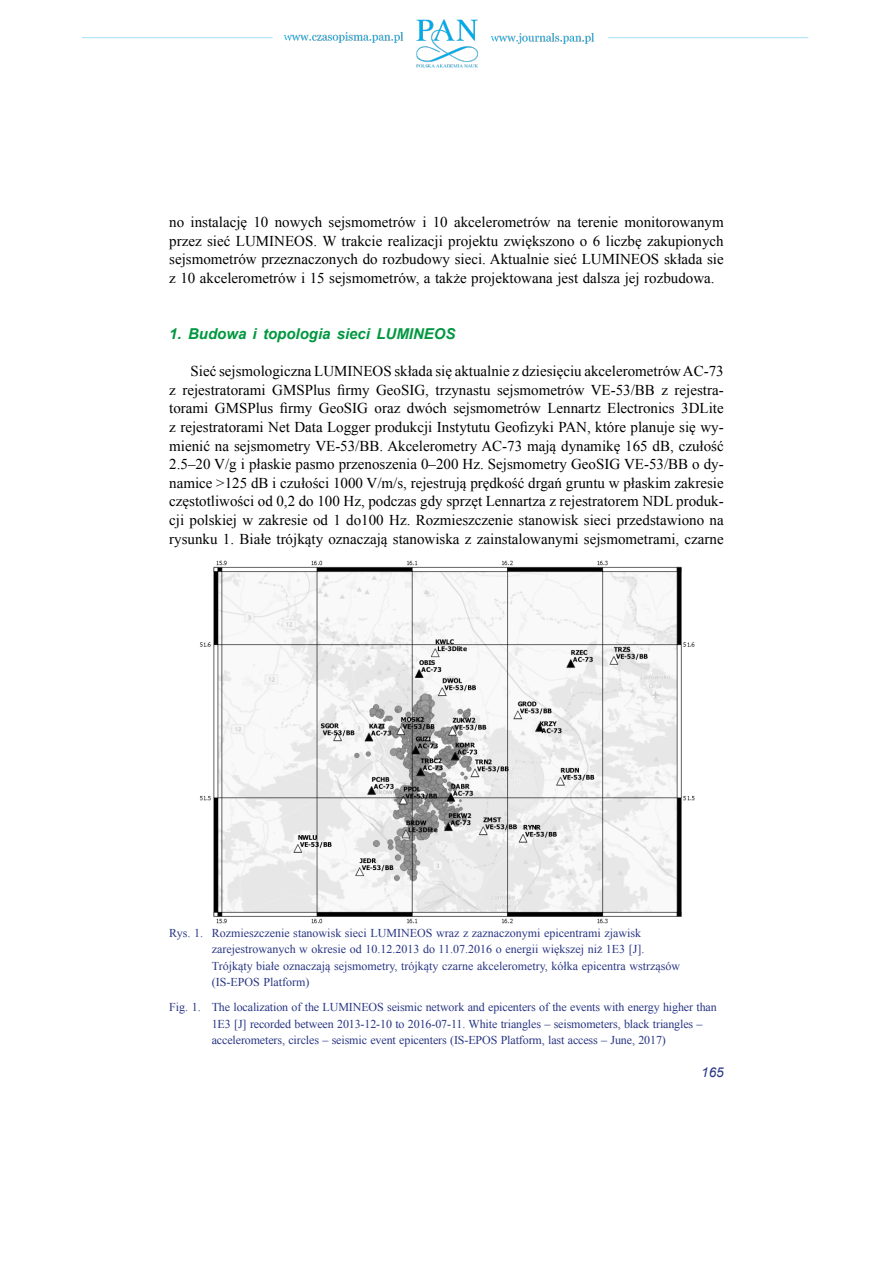
<style>
.page{position:relative;width:893px;height:1263px;background:#fff}
.page>*{position:absolute;margin:0;border:0;box-sizing:border-box;transform-origin:0 0}
.t1{font:15px/18.6px "Times New Roman";color:#000;text-align:justify}
.t2{font:italic 700 15px "Arial";color:#009840}
.t3{font:italic 13.5px "Arial";color:#283583}
.t4{font:12px/16.5px "Times New Roman";letter-spacing:-.01em;color:#283583}
</style>
<div class="page">
<img style="left:82px;top:19px;width:727px;height:49px">
<img style="left:199px;top:560px;width:496px;height:364px">
<p class="t1" style="left:169px;top:213px;width:556px">no instalację 10 nowych sejsmometrów i 10 akcelerometrów na terenie monitorowanym przez sieć LUMINEOS. W trakcie realizacji projektu zwiększono o 6 liczbę zakupionych sejsmometrów przeznaczonych do rozbudowy sieci. Aktualnie sieć LUMINEOS składa sie z 10 akcelerometrów i 15 sejsmometrów, a także projektowana jest dalsza jej rozbudowa.</p>
<p class="t2" style="left:169px;top:324px;width:288px">1. Budowa i topologia sieci LUMINEOS</p>
<p class="t1" style="left:169px;top:362px;width:556px;text-indent:21px">Sieć sejsmologiczna LUMINEOS składa się aktualnie z dziesięciu akcelerometrów AC-73 z rejestratorami GMSPlus firmy GeoSIG, trzynastu sejsmometrów VE-53/BB z rejestra&shy;torami GMSPlus firmy GeoSIG oraz dwóch sejsmometrów Lennartz Electronics 3DLite z rejestratorami Net Data Logger produkcji Instytutu Geofizyki PAN, które planuje się wy&shy;mienić na sejsmometry VE-53/BB. Akcelerometry AC-73 mają dynamikę 165 dB, czułość 2.5–20 V/g i płaskie pasmo przenoszenia 0–200 Hz. Sejsmometry GeoSIG VE-53/BB o dy&shy;namice &gt;125 dB i czułości 1000 V/m/s, rejestrują prędkość drgań gruntu w płaskim zakresie częstotliwości od 0,2 do 100 Hz, podczas gdy sprzęt Lennartza z rejestratorem NDL produk&shy;cji polskiej w zakresie od 1 do100 Hz. Rozmieszczenie stanowisk sieci przedstawiono na rysunku 1. Białe trójkąty oznaczają stanowiska z zainstalowanymi sejsmometrami, czarne</p>
<p class="t4" style="left:212px;top:924px;width:470px;text-indent:-43px">Rys. 1. Rozmieszczenie stanowisk sieci LUMINEOS wraz z zaznaczonymi epicentrami zjawisk zarejestrowanych w okresie od 10.12.2013 do 11.07.2016 o energii większej niż 1E3 [J].<br>Trójkąty białe oznaczają sejsmometry, trójkąty czarne akcelerometry, kółka epicentra wstrząsów (IS-EPOS Platform)</p>
<p class="t4" style="left:212px;top:999px;width:507px;text-indent:-43px">Fig. 1. The localization of the LUMINEOS seismic network and epicenters of the events with energy higher than<br>1E3 [J] recorded between 2013-12-10 to 2016-07-11. White triangles – seismometers, black triangles – accelerometers, circles – seismic event epicenters (IS-EPOS Platform, last access – June, 2017)</p>
<p class="t3" style="left:701px;top:1064px;width:24px">165</p>
</div>
